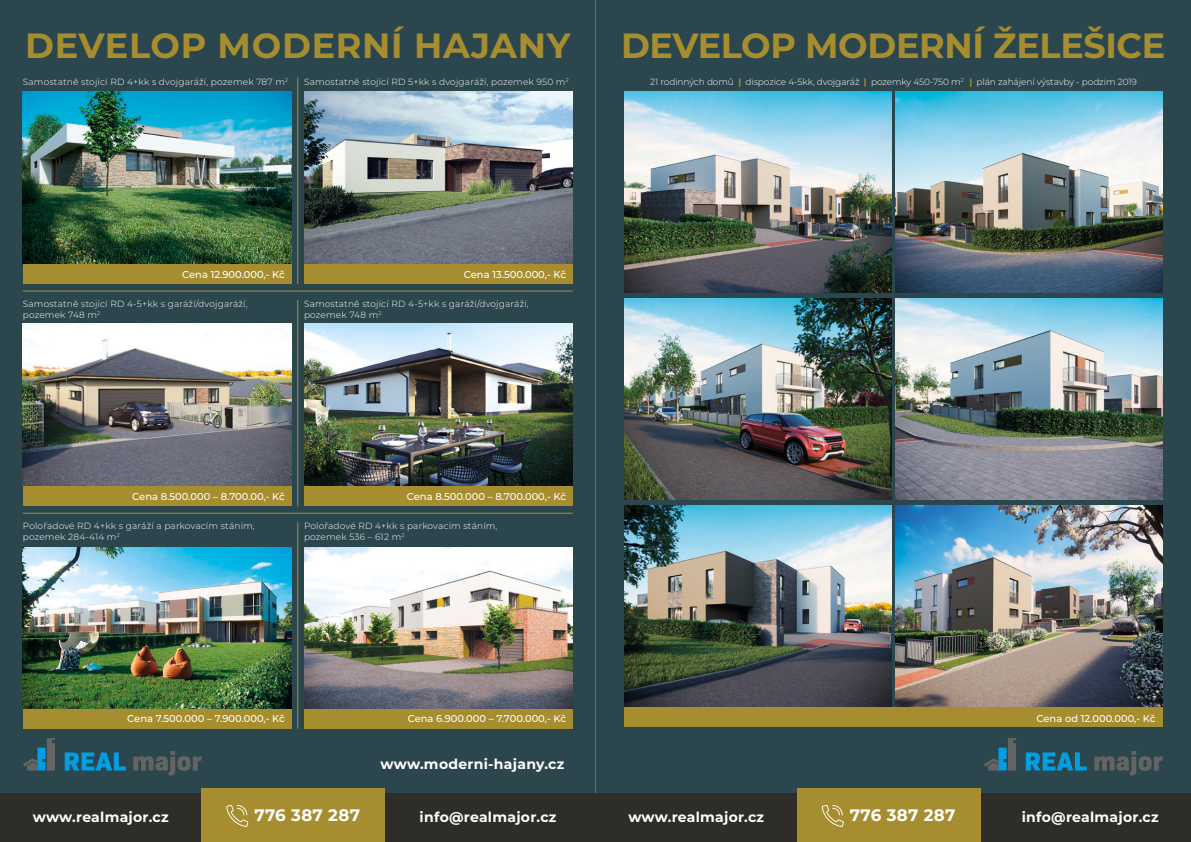
<style>
.page{position:relative;width:1191px;height:842px;background:#fff}
.page>*{position:absolute;margin:0;border:0;box-sizing:border-box;transform-origin:0 0}
.t1{font:700 35px "Montserrat";letter-spacing:-.01em;color:#a68e30}
.t2{font:700 35px "Montserrat";letter-spacing:.02em;color:#a68e30}
.t3{font:700 16.6px "Montserrat";letter-spacing:.02em;color:#fff}
.t4{font:700 14px "Montserrat";letter-spacing:.02em;color:#fff}
.t5{font:500 9.9px "Montserrat";color:#fff}
.t6{font:300 9px/11.1px "Montserrat";letter-spacing:.02em;color:#fff}
.t7{font:300 9px "Montserrat";letter-spacing:-.01em;color:#fff}
.s1{font-weight:700;color:#a68e30}
</style>
<div class="page">
<div style="left:0;top:0;width:595px;height:794px;background:#2c464d"></div>
<div style="left:0;top:794px;width:595px;height:48px;background:#2f2d2a"></div>
<div style="left:202px;top:789px;width:183px;height:53px;background:#a68e30"></div>
<svg style="left:226px;top:805px;width:22px;height:22px"></svg>
<svg style="left:65px;top:752px;width:61px;height:18px"></svg>
<svg style="left:133px;top:751px;width:69px;height:24px"></svg>
<svg style="left:23px;top:738px;width:32px;height:32px"></svg>
<hr style="left:297px;top:78px;width:1px;height:206px;background:#9a8a4e">
<img style="left:304px;top:92px;width:268px;height:172px">
<div style="left:304px;top:264px;width:268px;height:20px;background:#a68e30"></div>
<img style="left:23px;top:92px;width:268px;height:172px">
<div style="left:23px;top:264px;width:268px;height:20px;background:#a68e30"></div>
<hr style="left:297px;top:300px;width:1px;height:206px;background:#9a8a4e">
<img style="left:304px;top:323px;width:268px;height:163px">
<div style="left:304px;top:486px;width:268px;height:20px;background:#a68e30"></div>
<img style="left:23px;top:323px;width:268px;height:163px">
<div style="left:23px;top:486px;width:268px;height:20px;background:#a68e30"></div>
<hr style="left:297px;top:522px;width:1px;height:207px;background:#9a8a4e">
<img style="left:304px;top:548px;width:268px;height:161px">
<div style="left:304px;top:709px;width:268px;height:19px;background:#a68e30"></div>
<img style="left:23px;top:548px;width:268px;height:161px">
<div style="left:23px;top:709px;width:268px;height:19px;background:#a68e30"></div>
<hr style="left:23px;top:290px;width:549px;height:2px;background:#9a8a4e">
<hr style="left:23px;top:513px;width:549px;height:1px;background:#9a8a4e">
<div style="left:595px;top:0;width:596px;height:794px;background:#2c464d"></div>
<div style="left:595px;top:794px;width:596px;height:48px;background:#2f2d2a"></div>
<div style="left:797px;top:789px;width:184px;height:53px;background:#a68e30"></div>
<svg style="left:821px;top:805px;width:22px;height:22px"></svg>
<svg style="left:1025px;top:752px;width:61px;height:18px"></svg>
<svg style="left:1094px;top:751px;width:68px;height:24px"></svg>
<svg style="left:984px;top:738px;width:32px;height:32px"></svg>
<img style="left:895px;top:506px;width:267px;height:201px">
<img style="left:895px;top:299px;width:267px;height:201px">
<img style="left:895px;top:91px;width:267px;height:202px">
<img style="left:624px;top:506px;width:267px;height:201px">
<img style="left:624px;top:299px;width:267px;height:201px">
<img style="left:624px;top:91px;width:267px;height:202px">
<div style="left:624px;top:707px;width:538px;height:20px;background:#a68e30"></div>
<h1 class="t2" style="left:25px;top:20px;width:547px">DEVELOP MODERNÍ HAJANY</h1>
<h1 class="t1" style="left:621px;top:20px;width:546px">DEVELOP MODERNÍ ŽELEŠICE</h1>
<p class="t6" style="left:23px;top:76px;width:267px">Samostatně stojící RD 4+kk s dvojgaráží, pozemek 787 m<sup>2</sup></p>
<p class="t6" style="left:304px;top:76px;width:266px">Samostatně stojící RD 5+kk s dvojgaráží, pozemek 950 m<sup>2</sup></p>
<p class="t7" style="left:650px;top:75px;width:488px">21 rodinných domů <span class="s1">|</span> dispozice 4-5kk, dvojgaráž <span class="s1">|</span> pozemky 450-750 m<sup>2</sup> <span class="s1">|</span> plán zahájení výstavby - podzim 2019</p>
<p class="t5" style="left:182px;top:267px;width:104px">Cena 12.900.000,- Kč</p>
<p class="t6" style="left:23px;top:298px;width:226px">Samostatně stojící RD 4-5+kk s garáží/dvojgaráží, pozemek 748 m<sup>2</sup></p>
<p class="t5" style="left:464px;top:267px;width:104px">Cena 13.500.000,- Kč</p>
<p class="t6" style="left:304px;top:298px;width:226px">Samostatně stojící RD 4-5+kk s garáží/dvojgaráží, pozemek 748 m<sup>2</sup></p>
<p class="t5" style="left:132px;top:490px;width:154px">Cena 8.500.000 – 8.700.00,- Kč</p>
<p class="t6" style="left:23px;top:520px;width:233px">Polořadové RD 4+kk s garáží a parkovacím stáním, pozemek 284-414 m<sup>2</sup></p>
<p class="t5" style="left:407px;top:490px;width:161px">Cena 8.500.000 – 8.700.000,- Kč</p>
<p class="t6" style="left:304px;top:520px;width:195px">Polořadové RD 4+kk s parkovacím stáním, pozemek 536 – 612 m<sup>2</sup></p>
<p class="t5" style="left:127px;top:712px;width:159px">Cena 7.500.000 – 7.900.000,- Kč</p>
<p class="t5" style="left:408px;top:712px;width:160px">Cena 6.900.000 – 7.700.000,- Kč</p>
<p class="t5" style="left:1036px;top:711px;width:120px">Cena od 12.000.000,- Kč</p>
<h3 class="t4" style="left:380px;top:754px;width:185px">www.moderni-hajany.cz</h3>
<h3 class="t4" style="left:33px;top:807px;width:137px">www.realmajor.cz</h3>
<h2 class="t3" style="left:254px;top:803px;width:107px">776 387 287</h2>
<h3 class="t4" style="left:420px;top:807px;width:138px">info@realmajor.cz</h3>
<h3 class="t4" style="left:628px;top:807px;width:137px">www.realmajor.cz</h3>
<h2 class="t3" style="left:850px;top:803px;width:107px">776 387 287</h2>
<h3 class="t4" style="left:1021px;top:807px;width:138px">info@realmajor.cz</h3>
</div>
